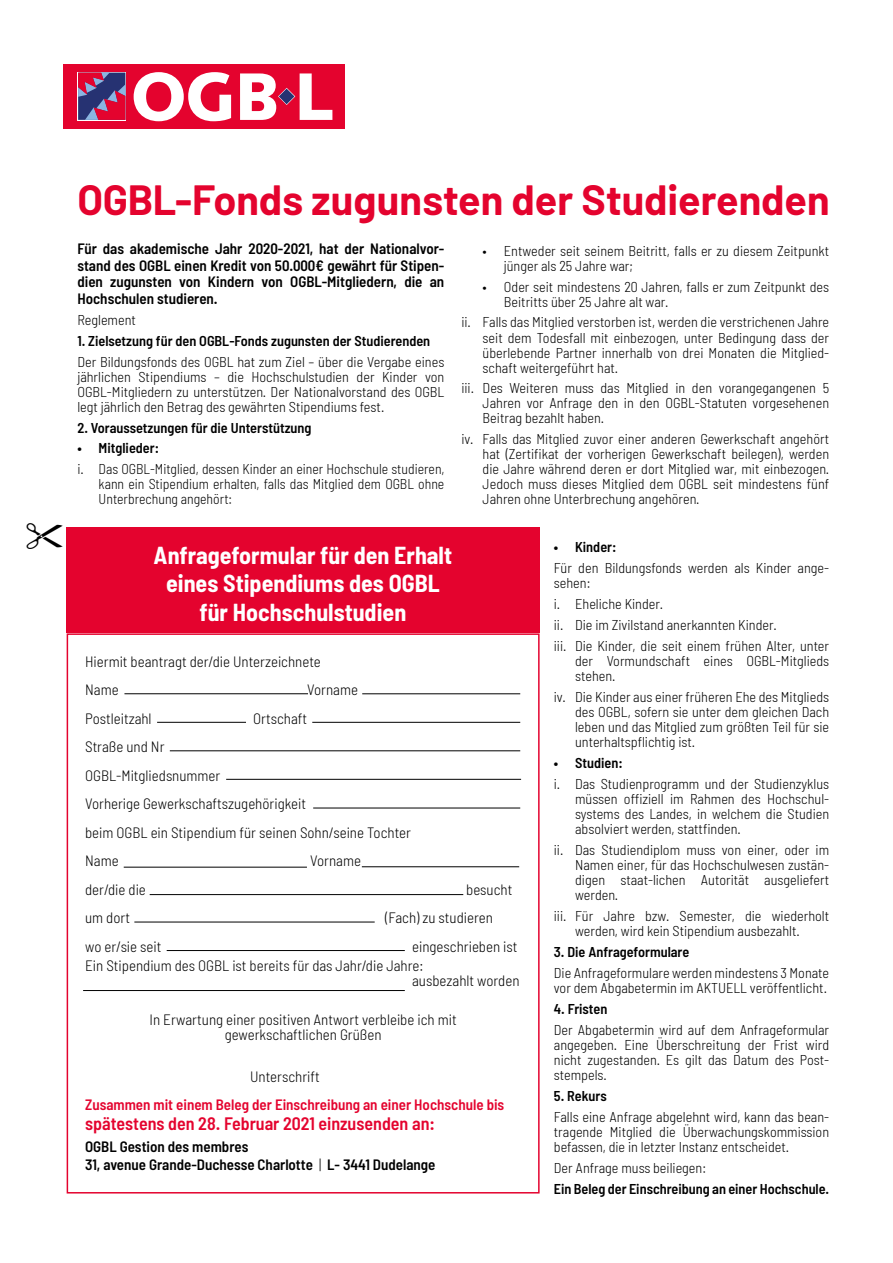
<style>
.page{position:relative;width:893px;height:1263px;background:#fff}
.page>*{position:absolute;margin:0;border:0;box-sizing:border-box;transform-origin:0 0}
.t1{font:700 41.25px "Barlow";color:#e4032e}
.t2{font:700 semi-condensed 24px/28.8px "Barlow";color:#fff;text-align:center}
.t3{font:600 semi-condensed 18px "Barlow";color:#e4032e}
.t4{font:300 semi-condensed 15px/28.5px "Barlow";color:#000}
.t5{font:600 semi-condensed 15px/16.5px "Barlow";color:#000;text-align:justify}
.t6{font:600 semi-condensed 15px "Barlow";color:#e4032e}
.t7{font:300 semi-condensed 14.25px/15px "Barlow";color:#000;text-align:justify}
.t8{font:600 semi-condensed 14.25px "Barlow";color:#000}
.s1{font-weight:300}
</style>
<div class="page">
<div style="left:66px;top:527px;width:473px;height:106px;background:#e4032e"></div>
<div style="left:67px;top:633px;width:473px;height:560px;border:2px solid #e4032e"></div>
<hr style="left:134px;top:922px;width:241px;height:1px;background:#000">
<hr style="left:167px;top:950px;width:238px;height:1px;background:#000">
<hr style="left:362px;top:693px;width:158px;height:1px;background:#000">
<hr style="left:312px;top:722px;width:208px;height:1px;background:#000">
<hr style="left:124px;top:867px;width:183px;height:1px;background:#000">
<hr style="left:150px;top:894px;width:313px;height:1px;background:#000">
<hr style="left:83px;top:990px;width:322px;height:1px;background:#000">
<hr style="left:170px;top:750px;width:350px;height:1px;background:#000">
<hr style="left:313px;top:808px;width:207px;height:1px;background:#000">
<hr style="left:124px;top:693px;width:184px;height:1px;background:#000">
<hr style="left:157px;top:722px;width:89px;height:1px;background:#000">
<hr style="left:226px;top:779px;width:295px;height:1px;background:#000">
<hr style="left:362px;top:866px;width:157px;height:1px;background:#000">
<div style="left:64px;top:64px;width:281px;height:65px;background:#e4032e"></div>
<svg style="left:78px;top:72px;width:48px;height:48px"></svg>
<svg style="left:134px;top:72px;width:97px;height:49px"></svg>
<svg style="left:240px;top:73px;width:92px;height:47px"></svg>
<svg style="left:78px;top:73px;width:47px;height:47px"></svg>
<h1 class="t1" style="left:77px;top:174px;width:754px">OGBL-Fonds zugunsten der Studierenden</h1>
<p class="t7" style="left:504px;top:243px;width:327px;text-indent:-21px">• Entweder seit seinem Beitritt, falls er zu diesem Zeitpunkt jünger als 25 Jahre war;</p>
<p class="t7" style="left:504px;top:279px;width:327px;text-indent:-21px">• Oder seit mindestens 20 Jahren, falls er zum Zeitpunkt des<br>Beitritts über 25 Jahre alt war.</p>
<p class="t7" style="left:483px;top:314px;width:348px;text-indent:-21px">ii. Falls das Mitglied verstorben ist, werden die verstrichenen Jahre seit dem Todesfall mit einbezogen, unter Bedingung dass der überlebende Partner innerhalb von drei Monaten die Mitglied&shy;schaft weitergeführt hat.</p>
<p class="t7" style="left:483px;top:380px;width:348px;text-indent:-21px">iii. Des Weiteren muss das Mitglied in den vorangegangenen 5<br>Jahren vor Anfrage den in den OGBL-Statuten vorgesehenen Beitrag bezahlt haben.</p>
<p class="t7" style="left:483px;top:431px;width:348px;text-indent:-21px">iv. Falls das Mitglied zuvor einer anderen Gewerkschaft angehört hat (Zertifikat der vorherigen Gewerkschaft beilegen), werden die Jahre während deren er dort Mitglied war, mit einbezogen.<br>Jedoch muss dieses Mitglied dem OGBL seit mindestens fünf Jahren ohne Unterbrechung angehören.</p>
<p class="t5" style="left:77px;top:240px;width:368px">Für das akademische Jahr 2020-2021, hat der Nationalvor&shy;stand des OGBL einen Kredit von 50.000€ gewährt für Stipen&shy;dien zugunsten von Kindern von OGBL-Mitgliedern, die an Hochschulen studieren.</p>
<p class="t7" style="left:77px;top:312px;width:60px">Reglement</p>
<p class="t8" style="left:77px;top:332px;width:354px">1. Zielsetzung für den OGBL-Fonds zugunsten der Studierenden</p>
<p class="t7" style="left:77px;top:354px;width:368px">Der Bildungsfonds des OGBL hat zum Ziel – über die Vergabe eines jährlichen Stipendiums – die Hochschulstudien der Kinder von OGBL-Mitgliedern zu unterstützen. Der Nationalvorstand des OGBL legt jährlich den Betrag des gewährten Stipendiums fest.</p>
<p class="t8" style="left:77px;top:419px;width:236px">2. Voraussetzungen für die Unterstützung</p>
<p class="t8" style="left:77px;top:439px;width:83px">• Mitglieder:</p>
<p class="t7" style="left:99px;top:461px;width:347px;text-indent:-21px">i. Das OGBL-Mitglied, dessen Kinder an einer Hochschule studieren, kann ein Stipendium erhalten, falls das Mitglied dem OGBL ohne Unterbrechung angehört:</p>
<h2 class="t2" style="left:154px;top:540px;width:300px">Anfrageformular für den Erhalt eines Stipendiums des OGBL für Hochschulstudien</h2>
<p class="t4" style="left:85px;top:647px;width:237px">Hiermit beantragt der/die Unterzeichnete<br>Name</p>
<p class="t8" style="left:554px;top:538px;width:64px">• Kinder:</p>
<p class="t7" style="left:554px;top:560px;width:277px">Für den Bildungsfonds werden als Kinder ange&shy;sehen:</p>
<p class="t7" style="left:554px;top:593px;width:277px;line-height:21px;text-align:left">i. Eheliche Kinder.<br>ii. Die im Zivilstand anerkannten Kinder.<br>iii. Die Kinder, die seit einem frühen Alter, unter</p>
<p class="t7" style="left:575px;top:653px;width:256px">der Vormundschaft eines OGBL-Mitglieds stehen.</p>
<p class="t7" style="left:575px;top:689px;width:256px;text-indent:-21px">iv. Die Kinder aus einer früheren Ehe des Mitglieds des OGBL, sofern sie unter dem gleichen Dach leben und das Mitglied zum größten Teil für sie unterhaltspflichtig ist.</p>
<p class="t8" style="left:554px;top:754px;width:70px">• Studien:</p>
<p class="t7" style="left:575px;top:776px;width:256px;text-indent:-21px">i. Das Studienprogramm und der Studienzyklus müssen offiziell im Rahmen des Hochschul&shy;systems des Landes, in welchem die Studien absolviert werden, stattfinden.</p>
<p class="t7" style="left:575px;top:842px;width:256px;text-indent:-21px">ii. Das Studiendiplom muss von einer, oder im Namen einer, für das Hochschulwesen zustän&shy;digen staat-lichen Autorität ausgeliefert werden.</p>
<p class="t7" style="left:554px;top:908px;width:277px;text-align:center">iii. Für Jahre bzw. Semester, die wiederholt werden, wird kein Stipendium ausbezahlt.</p>
<p class="t8" style="left:554px;top:943px;width:137px">3. Die Anfrageformulare</p>
<p class="t7" style="left:554px;top:965px;width:277px">Die Anfrageformulare werden mindestens 3 Monate vor dem Abgabetermin im AKTUELL veröffentlicht.</p>
<p class="t8" style="left:554px;top:1000px;width:55px">4. Fristen</p>
<p class="t7" style="left:554px;top:1022px;width:277px">Der Abgabetermin wird auf dem Anfrageformular angegeben. Eine Überschreitung der Frist wird nicht zugestanden. Es gilt das Datum des Post&shy;stempels.</p>
<p class="t8" style="left:554px;top:1087px;width:54px">5. Rekurs</p>
<p class="t7" style="left:554px;top:1108px;width:277px">Falls eine Anfrage abgelehnt wird, kann das bean&shy;tragende Mitglied die Überwachungskommission befassen, die in letzter Instanz entscheidet.</p>
<p class="t7" style="left:554px;top:1159px;width:154px">Der Anfrage muss beiliegen:</p>
<p class="t8" style="left:554px;top:1179px;width:277px">Ein Beleg der Einschreibung an einer Hochschule.</p>
<p class="t4" style="left:307px;top:675px;width:52px">Vorname</p>
<p class="t4" style="left:85px;top:704px;width:68px">Postleitzahl</p>
<p class="t4" style="left:253px;top:704px;width:56px">Ortschaft</p>
<p class="t4" style="left:85px;top:732px;width:327px">Straße und Nr<br>OGBL-Mitgliedsnummer<br>Vorherige Gewerkschaftszugehörigkeit<br>beim OGBL ein Stipendium für seinen Sohn/seine Tochter<br>Name</p>
<p class="t4" style="left:310px;top:846px;width:52px">Vorname</p>
<p class="t4" style="left:85px;top:875px;width:62px">der/die die</p>
<p class="t4" style="left:466px;top:875px;width:48px">besucht</p>
<p class="t4" style="left:85px;top:903px;width:47px">um dort</p>
<p class="t4" style="left:385px;top:903px;width:109px">(Fach) zu studieren</p>
<p class="t4" style="left:85px;top:932px;width:78px">wo er/sie seit</p>
<p class="t4" style="left:85px;top:936px;width:434px;line-height:19.2px;text-indent:327px">eingeschrieben ist<br>Ein Stipendium des OGBL ist bereits für das Jahr/die Jahre:</p>
<p class="t4" style="left:412px;top:966px;width:109px">ausbezahlt worden</p>
<p class="t4" style="left:150px;top:1011px;width:309px;line-height:15px;text-align:center">In Erwartung einer positiven Antwort verbleibe ich mit gewerkschaftlichen Grüßen</p>
<p class="t4" style="left:250px;top:1062px;width:71px">Unterschrift</p>
<p class="t6" style="left:85px;top:1096px;width:421px">Zusammen mit einem Beleg der Einschreibung an einer Hochschule bis</p>
<p class="t3" style="left:85px;top:1112px;width:351px">spätestens den 28. Februar 2021 einzusenden an:</p>
<p class="t5" style="left:85px;top:1137px;width:352px;line-height:18px">OGBL Gestion des membres<br>31, avenue Grande-Duchesse Charlotte <span class="s1">|</span> L- 3441 Dudelange</p>
</div>
